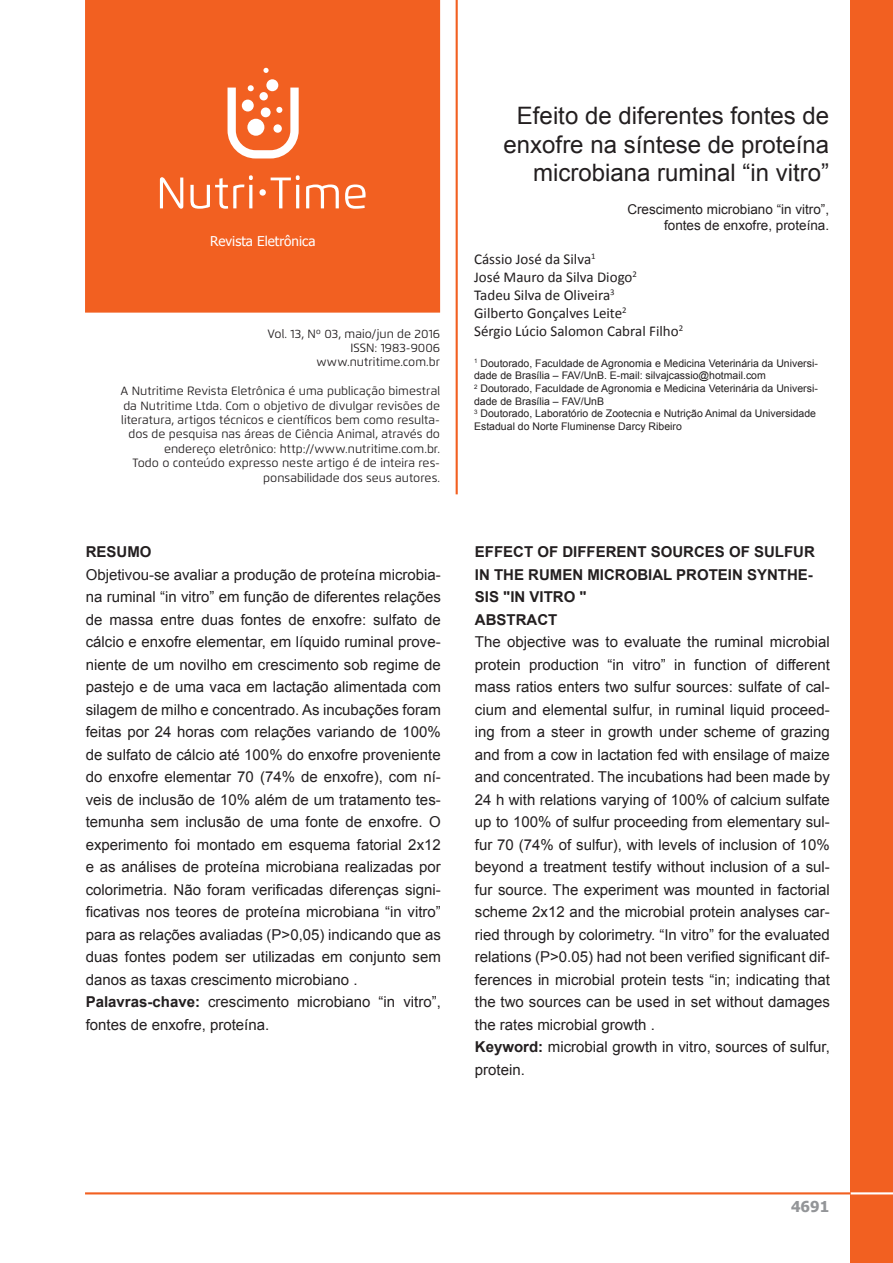
<style>
.page{position:relative;width:893px;height:1263px;background:#fff}
.page>*{position:absolute;margin:0;border:0;box-sizing:border-box;transform-origin:0 0}
.Título{font:24px/28.8px "Arial";color:#231f20;text-align:right}
.Corpo{font:15px/22.5px "Arial";color:#231f20;text-align:justify}
.Autores{font:15px "Calibri";color:#231f20}
.Títulos{font:700 15px/22.5px "Arial";color:#231f20}
.t1{font:700 15px "Tahoma";color:#939598}
.Palavras_chave{font:13.5px "Arial";color:#231f20}
.t2{font:13.5px "Tahoma";color:#fff}
.Dados_do_volume{font:12px/14.4px "Flexo";color:#231f20;text-align:right}
.Autores-2{font:10.5px/12.6px "Arial";color:#231f20}
.s1{font-weight:700}
</style>
<div class="page">
<div style="left:850px;top:0;width:43px;height:1263px;background:#f26021"></div>
<hr style="left:850px;top:1192px;width:43px;height:2px;background:#fff">
<div style="left:85px;top:0;width:355px;height:313px;background:#f26021"></div>
<hr style="left:85px;top:1192px;width:765px;height:2px;background:#f26021">
<svg style="left:160px;top:177px;width:23px;height:32px"></svg>
<svg style="left:190px;top:175px;width:63px;height:34px;background:#f4814f"></svg>
<hr style="left:249px;top:185px;width:3px;height:23px;background:#fff">
<svg style="left:306px;top:185px;width:33px;height:23px"></svg>
<svg style="left:345px;top:184px;width:21px;height:25px"></svg>
<svg style="left:259px;top:175px;width:41px;height:33px"></svg>
<div style="left:266px;top:79px;width:12px;height:12px;background:#fff;border-radius:50%"></div>
<svg style="left:263px;top:68px;width:6px;height:5px"></svg>
<svg style="left:228px;top:85px;width:71px;height:73px"></svg>
<hr style="left:456px;top:0;width:2px;height:494px;background:#f26021">
<p class="t2" style="left:210px;top:232px;width:107px">Revista Eletrônica</p>
<p class="Dados_do_volume" style="left:267px;top:326px;width:174px">Vol. 13, Nº 03, maio/jun de 2016</p>
<p class="Dados_do_volume" style="left:350px;top:341px;width:91px">ISSN: 1983-9006</p>
<p class="Dados_do_volume" style="left:316px;top:355px;width:125px">www.nutritime.com.br</p>
<p class="Dados_do_volume" style="left:120px;top:384px;width:321px">A Nutritime Revista Eletrônica é uma publicação bimestral da Nutritime Ltda. Com o objetivo de divulgar revisões de literatura, artigos técnicos e científicos bem como resulta&shy;dos de pesquisa nas áreas de Ciência Animal, através do endereço eletrônico: http://www.nutritime.com.br.</p>
<p class="Dados_do_volume" style="left:132px;top:456px;width:309px">Todo o conteúdo expresso neste artigo é de inteira res&shy;ponsabilidade dos seus autores.</p>
<p class="Títulos" style="left:86px;top:541px;width:67px">RESUMO</p>
<p class="Corpo" style="left:86px;top:563px;width:357px">Objetivou-se avaliar a produção de proteína microbia&shy;na ruminal “in vitro” em função de diferentes relações de massa entre duas fontes de enxofre: sulfato de cálcio e enxofre elementar, em líquido ruminal prove&shy;niente de um novilho em crescimento sob regime de pastejo e de uma vaca em lactação alimentada com silagem de milho e concentrado. As incubações foram feitas por 24 horas com relações variando de 100% de sulfato de cálcio até 100% do enxofre proveniente do enxofre elementar 70 (74% de enxofre), com ní&shy;veis de inclusão de 10% além de um tratamento tes&shy;temunha sem inclusão de uma fonte de enxofre. O experimento foi montado em esquema fatorial 2x12 e as análises de proteína microbiana realizadas por colorimetria. Não foram verificadas diferenças signi&shy;ficativas nos teores de proteína microbiana “in vitro” para as relações avaliadas (P&gt;0,05) indicando que as duas fontes podem ser utilizadas em conjunto sem danos as taxas crescimento microbiano .</p>
<p class="Corpo" style="left:86px;top:991px;width:357px"><span class="s1">Palavras-chave:</span> crescimento microbiano “in vitro”, fontes de enxofre, proteína.</p>
<p class="Título" style="left:504px;top:101px;width:327px">Efeito de diferentes fontes de enxofre na síntese de proteína microbiana ruminal “in vitro”</p>
<p class="Palavras_chave" style="left:627px;top:200px;width:203px">Crescimento microbiano “in vitro”,</p>
<p class="Palavras_chave" style="left:664px;top:216px;width:167px">fontes de enxofre, proteína.</p>
<p class="Autores" style="left:474px;top:250px;width:123px">Cássio José da Silva<sup>1</sup></p>
<p class="Autores" style="left:474px;top:268px;width:164px">José Mauro da Silva Diogo<sup>2</sup></p>
<p class="Autores" style="left:474px;top:286px;width:142px">Tadeu Silva de Oliveira<sup>3</sup></p>
<p class="Autores" style="left:474px;top:304px;width:154px">Gilberto Gonçalves Leite<sup>2</sup></p>
<p class="Autores" style="left:474px;top:322px;width:211px">Sérgio Lúcio Salomon Cabral Filho<sup>2</sup></p>
<p class="Autores-2" style="left:474px;top:357px;width:345px"><sup>1</sup> Doutorado, Faculdade de Agronomia e Medicina Veterinária da Universi&shy;dade de Brasília – FAV/UnB. E-mail: silvajcassio@hotmail.com</p>
<p class="Autores-2" style="left:474px;top:382px;width:345px"><sup>2</sup> Doutorado, Faculdade de Agronomia e Medicina Veterinária da Universi&shy;dade de Brasília – FAV/UnB</p>
<p class="Autores-2" style="left:474px;top:407px;width:343px"><sup>3</sup> Doutorado, Laboratório de Zootecnia e Nutrição Animal da Universidade<br>Estadual do Norte Fluminense Darcy Ribeiro</p>
<p class="Títulos" style="left:475px;top:541px;width:342px">EFFECT OF DIFFERENT SOURCES OF SULFUR<br>IN THE RUMEN MICROBIAL PROTEIN SYNTHE-<br>SIS "IN VITRO "</p>
<p class="Títulos" style="left:475px;top:609px;width:84px">ABSTRACT</p>
<p class="Corpo" style="left:475px;top:631px;width:357px">The objective was to evaluate the ruminal microbial protein production “in vitro” in function of different mass ratios enters two sulfur sources: sulfate of cal&shy;cium and elemental sulfur, in ruminal liquid proceed&shy;ing from a steer in growth under scheme of grazing and from a cow in lactation fed with ensilage of maize and concentrated. The incubations had been made by 24 h with relations varying of 100% of calcium sulfate up to 100% of sulfur proceeding from elementary sul&shy;fur 70 (74% of sulfur), with levels of inclusion of 10% beyond a treatment testify without inclusion of a sul&shy;fur source. The experiment was mounted in factorial scheme 2x12 and the microbial protein analyses car&shy;ried through by colorimetry. “In vitro” for the evaluated relations (P&gt;0.05) had not been verified significant dif&shy;ferences in microbial protein tests “in; indicating that the two sources can be used in set without damages the rates microbial growth .</p>
<p class="Corpo" style="left:475px;top:1036px;width:357px"><span class="s1">Keyword:</span> microbial growth in vitro, sources of sulfur, protein.</p>
<p class="t1" style="left:791px;top:1196px;width:40px">4691</p>
</div>
